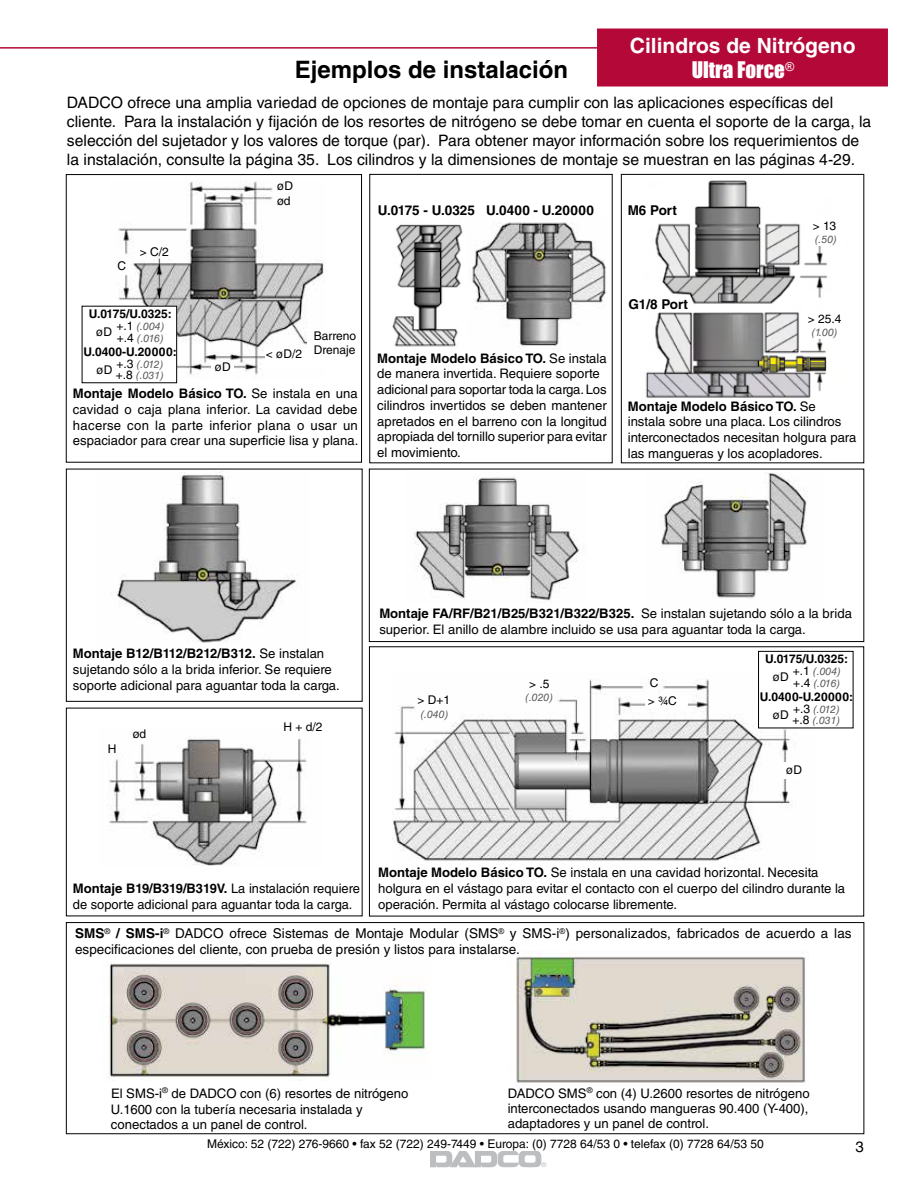
<style>
.page{position:relative;width:918px;height:1188px;background:#fff}
.page>*{position:absolute;margin:0;border:0;box-sizing:border-box;transform-origin:0 0}
.t1{font:700 24px "Helvetica LT Std";color:#000}
.t2{font:700 21px "Helvetica LT Std";color:#fff}
.t3{font:21px "Impact";color:#fff}
.t4{font:15.75px/18.9px "Helvetica LT Std";color:#000}
.t5{font:15px "Helvetica LT Std";color:#000}
.t6{font:13.5px/16.2px "Helvetica LT Std";letter-spacing:.005em;color:#000}
.t7{font:700 13.5px "Helvetica LT Std";color:#000}
.t8{font:700 13.5px "Helvetica LT Std";letter-spacing:.04em;color:#000}
.t9{font:13.2px/15.8px "Helvetica LT Std";color:#000}
.t10{font:12px/18.3px "Helvetica LT Std";color:#000}
.t11{font:700 12px "Helvetica LT Std";letter-spacing:.04em;color:#000}
.t12{font:700 12px "Helvetica LT Std";color:#000}
.t13{font:italic 10.5px/11.4px "Helvetica LT Std";color:#58595b}
.t14{font:6.45px "Helvetica LT Std";color:#bcbec0}
.s1{font-style:normal;font-size:12px;color:#000}
.s2{font-weight:700}
</style>
<div class="page">
<div style="left:597px;top:29px;width:291px;height:57px;background:#b30838"></div>
<hr style="left:0;top:47px;width:621px;height:2px;background:#b30838">
<svg style="left:430px;top:1151px;width:111px;height:16px"></svg>
<img style="left:108px;top:738px;width:199px;height:128px">
<div style="left:369px;top:646px;width:495px;height:270px;border:1px solid #000"></div>
<div style="left:66px;top:174px;width:296px;height:288px;border:1px solid #000"></div>
<img style="left:110px;top:181px;width:215px;height:198px">
<div style="left:123px;top:354px;width:54px;height:35px;background:linear-gradient(to right,#fff,#fff)"></div>
<div style="left:82px;top:306px;width:95px;height:77px;background:#fff"></div>
<img style="left:645px;top:181px;width:183px;height:217px">
<img style="left:392px;top:679px;width:423px;height:182px">
<div style="left:66px;top:469px;width:296px;height:233px;border:1px solid #000"></div>
<div style="left:621px;top:174px;width:243px;height:289px;border:1px solid #000"></div>
<div style="left:645px;top:697px;width:43px;height:11px;background:#fff"></div>
<img style="left:414px;top:477px;width:172px;height:124px">
<img style="left:661px;top:472px;width:146px;height:127px">
<img style="left:111px;top:472px;width:190px;height:171px">
<div style="left:805px;top:219px;width:39px;height:27px;background:#fff"></div>
<div style="left:628px;top:206px;width:58px;height:13px;background:#fff"></div>
<div style="left:802px;top:313px;width:45px;height:26px;background:#fff"></div>
<img style="left:469px;top:222px;width:138px;height:125px">
<img style="left:392px;top:224px;width:71px;height:123px">
<div style="left:759px;top:651px;width:94px;height:77px;background:#fff"></div>
<div style="left:758px;top:651px;width:95px;height:77px;border:1px solid #000"></div>
<div style="left:211px;top:362px;width:23px;height:11px;background:#fff"></div>
<div style="left:783px;top:763px;width:23px;height:16px;background:#fff"></div>
<div style="left:266px;top:349px;width:55px;height:17px;background:#fff"></div>
<div style="left:66px;top:922px;width:798px;height:212px;border:1px solid #000"></div>
<img style="left:516px;top:950px;width:290px;height:138px">
<img style="left:109px;top:961px;width:318px;height:120px">
<div style="left:307px;top:331px;width:53px;height:33px;background:#fff"></div>
<div style="left:369px;top:469px;width:495px;height:173px;border:1px solid #000"></div>
<h2 class="t2" style="left:630px;top:32px;width:227px">Cilindros de Nitrógeno</h2>
<h2 class="t3" style="left:692px;top:53px;width:104px">Ultra Force<sup>®</sup></h2>
<h1 class="t1" style="left:295px;top:55px;width:275px">Ejemplos de instalación</h1>
<p class="t4" style="left:67px;top:93px;width:806px">DADCO ofrece una amplia variedad de opciones de montaje para cumplir con las aplicaciones específicas del cliente. Para la instalación y fijación de los resortes de nitrógeno se debe tomar en cuenta el soporte de la carga, la selección del sujetador y los valores de torque (par). Para obtener mayor información sobre los requerimientos de la instalación, consulte la página 35. Los cilindros y la dimensiones de montaje se muestran en las páginas 4-29.</p>
<p class="t10" style="left:277px;top:176px;width:17px">øD</p>
<p class="t10" style="left:117px;top:257px;width:10px">C</p>
<p class="t10" style="left:140px;top:243px;width:31px">&gt; C/2</p>
<p class="t10" style="left:277px;top:192px;width:15px">ød</p>
<p class="t12" style="left:89px;top:307px;width:84px">U.0175/U.0325:</p>
<p class="t10" style="left:96px;top:323px;width:17px">øD</p>
<p class="t13" style="left:116px;top:321px;width:49px"><span class="s1">+.1</span> (.004) <span class="s1">+.4</span> (.016)</p>
<p class="t11" style="left:83px;top:344px;width:95px">U.0400-U.20000:</p>
<p class="t10" style="left:96px;top:360px;width:17px">øD</p>
<p class="t13" style="left:116px;top:358px;width:49px"><span class="s1">+.3</span> (.012) <span class="s1">+.8</span> (.031)</p>
<p class="t10" style="left:314px;top:328px;width:44px;line-height:14.4px">Barreno<br>Drenaje</p>
<p class="t10" style="left:266px;top:345px;width:38px">&lt; øD/2</p>
<p class="t9" style="left:73px;top:386px;width:287px;text-align:justify"><span class="s2">Montaje Modelo Básico TO.</span> Se instala en una cavidad o caja plana inferior. La cavidad debe hacerse con la parte inferior plana o usar un espaciador para crear una superficie lisa y plana.</p>
<p class="t10" style="left:215px;top:358px;width:17px">øD</p>
<p class="t7" style="left:378px;top:202px;width:99px">U.0175 - U.0325</p>
<p class="t8" style="left:486px;top:202px;width:109px">U.0400 - U.20000</p>
<p class="t9" style="left:377px;top:350px;width:231px"><span class="s2">Montaje Modelo Básico TO.</span> Se instala de manera invertida. Requiere soporte adicional para soportar toda la carga. Los cilindros invertidos se deben mantener apretados en el barreno con la longitud apropiada del tornillo superior para evitar el movimiento.</p>
<p class="t7" style="left:628px;top:202px;width:51px">M6 Port</p>
<p class="t7" style="left:628px;top:296px;width:61px">G1/8 Port</p>
<p class="t10" style="left:813px;top:217px;width:25px">&gt; 13</p>
<p class="t13" style="left:815px;top:233px;width:23px">(.50)</p>
<p class="t10" style="left:808px;top:310px;width:35px">&gt; 25.4</p>
<p class="t13" style="left:812px;top:326px;width:27px">(1.00)</p>
<p class="t9" style="left:628px;top:398px;width:230px"><span class="s2">Montaje Modelo Básico TO.</span> Se instala sobre una placa. Los cilindros interconectados necesitan holgura para las mangueras y los acopladores.</p>
<p class="t9" style="left:73px;top:646px;width:268px"><span class="s2">Montaje B12/B112/B212/B312.</span> Se instalan sujetando sólo a la brida inferior. Se requiere soporte adicional para aguantar toda la carga.</p>
<p class="t10" style="left:108px;top:740px;width:10px">H</p>
<p class="t10" style="left:133px;top:725px;width:15px">ød</p>
<p class="t10" style="left:284px;top:717px;width:41px">H + d/2</p>
<p class="t9" style="left:379px;top:606px;width:474px"><span class="s2">Montaje FA/RF/B21/B25/B321/B322/B325.</span> Se instalan sujetando sólo a la brida superior. El anillo de alambre incluido se usa para aguantar toda la carga.</p>
<p class="t10" style="left:417px;top:691px;width:34px">&gt; D+1</p>
<p class="t13" style="left:421px;top:709px;width:29px">(.040)</p>
<p class="t10" style="left:529px;top:675px;width:22px">&gt; .5</p>
<p class="t13" style="left:526px;top:691px;width:29px">(.020)</p>
<p class="t10" style="left:648px;top:673px;width:31px">C<br>&gt; ¾C</p>
<p class="t12" style="left:765px;top:652px;width:84px">U.0175/U.0325:</p>
<p class="t10" style="left:773px;top:668px;width:17px">øD</p>
<p class="t13" style="left:793px;top:666px;width:49px"><span class="s1">+.1</span> (.004) <span class="s1">+.4</span> (.016)</p>
<p class="t11" style="left:760px;top:689px;width:95px">U.0400-U.20000:</p>
<p class="t10" style="left:773px;top:705px;width:17px">øD</p>
<p class="t13" style="left:792px;top:703px;width:49px"><span class="s1">+.3</span> (.012) <span class="s1">+.8</span> (.031)</p>
<p class="t10" style="left:786px;top:761px;width:17px">øD</p>
<p class="t9" style="left:73px;top:880px;width:288px"><span class="s2">Montaje B19/B319/B319V.</span> La instalación requiere de soporte adicional para aguantar toda la carga.</p>
<p class="t9" style="left:378px;top:865px;width:469px"><span class="s2">Montaje Modelo Básico TO.</span> Se instala en una cavidad horizontal. Necesita holgura en el vástago para evitar el contacto con el cuerpo del cilindro durante la operación. Permita al vástago colocarse libremente.</p>
<p class="t6" style="left:75px;top:925px;width:778px"><span class="s2">SMS</span><sup>®</sup> <span class="s2">/ SMS-i</span><sup>®</sup> DADCO ofrece Sistemas de Montaje Modular (SMS<sup>®</sup> y SMS-i<sup>®</sup>) personalizados, fabricados de acuerdo a las especificaciones del cliente, con prueba de presión y listos para instalarse.</p>
<p class="t9" style="left:111px;top:1085px;width:299px">El SMS-i<sup>®</sup> de DADCO con (6) resortes de nitrógeno<br>U.1600 con la tubería necesaria instalada y conectados a un panel de control.</p>
<p class="t9" style="left:508px;top:1086px;width:304px;line-height:15px;text-align:justify">DADCO SMS<sup>®</sup> con (4) U.2600 resortes de nitrógeno interconectados usando mangueras 90.400 (Y-400), adaptadores y un panel de control.</p>
<p class="t10" style="left:207px;top:1135px;width:558px">México: 52 (722) 276-9660 • fax 52 (722) 249-7449 • Europa: (0) 7728 64/53 0 • telefax (0) 7728 64/53 50</p>
<p class="t14" style="left:541px;top:1161px;width:6px">®</p>
<p class="t5" style="left:856px;top:1138px;width:10px">3</p>
</div>
